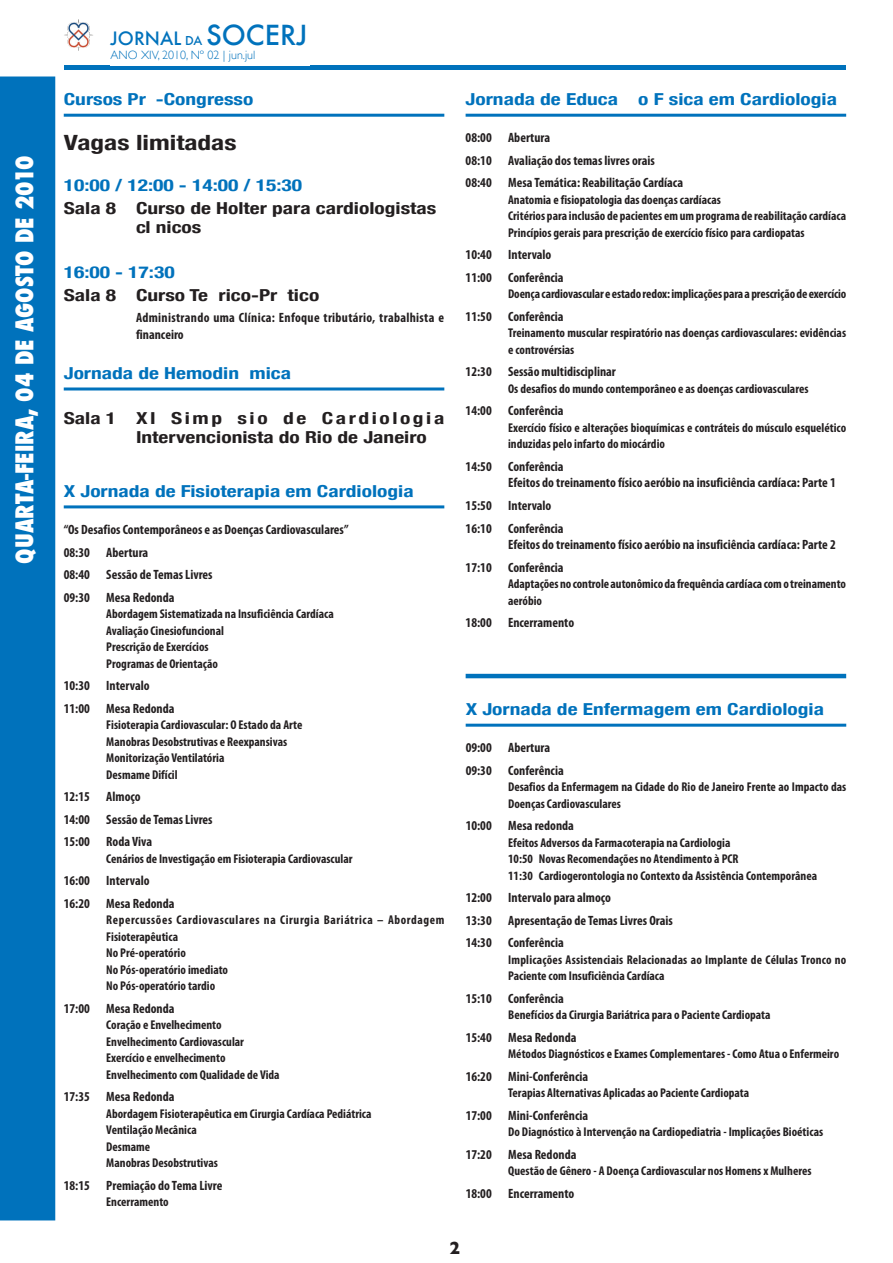
<style>
.page{position:relative;width:893px;height:1263px;background:#fff}
.page>*{position:absolute;margin:0;border:0;box-sizing:border-box;transform-origin:0 0}
.t1{font:500 27px "Futura";color:#0072bc}
.t2{font:800 condensed 24px "Futura";color:#fff}
.t3{font:700 condensed 21px "Helvetica Neue";color:#231f20;scale:1.3 1}
.t4{font:500 18px "Futura";color:#0072bc}
.t5{font:700 18px "Gill Sans";color:#231f20}
.t6{font:700 condensed 16.5px "Helvetica Neue";color:#0072bc;scale:1.3 1}
.t7{font:700 condensed 16.5px/18.8px "Helvetica Neue";color:#231f20;scale:1.3 1}
.t8{font:700 condensed 13.5px/22.5px "Myriad Pro";color:#231f20}
.t9{font:700 condensed 13.5px/16.5px "Myriad Pro";letter-spacing:.025em;color:#231f20}
.t10{font:700 condensed 12.75px/16.5px "Myriad Pro";color:#231f20}
.t11{font:300 12px "Gill Sans";color:#0072bc}
.s1{font-size:12px}
</style>
<div class="page">
<hr style="left:64px;top:66px;width:782px;height:4px;background:#0072bc">
<img style="left:64px;top:19px;width:29px;height:32px">
<div style="left:0;top:76px;width:55px;height:1144px;background:#0072bc"></div>
<hr style="left:466px;top:114px;width:380px;height:3px;background:#0072bc">
<hr style="left:466px;top:724px;width:380px;height:3px;background:#0072bc">
<hr style="left:466px;top:674px;width:380px;height:4px;background:#0072bc">
<hr style="left:64px;top:505px;width:380px;height:3px;background:#0072bc">
<hr style="left:64px;top:114px;width:380px;height:3px;background:#0072bc">
<hr style="left:64px;top:387px;width:380px;height:3px;background:#0072bc">
<h2 class="t2" style="left:8px;top:564px;width:410px;rotate:-90deg">Quarta-feira, 04 de agosto de 2010</h2>
<h3 class="t4" style="left:111px;top:26px;width:93px">JORNAL <span class="s1">DA</span></h3>
<h1 class="t1" style="left:206px;top:17px;width:103px">SOCERJ</h1>
<p class="t11" style="left:111px;top:48px;width:146px">ANO XIV, 2010, Nº 02 | jun.jul</p>
<p class="t6" style="left:64px;top:89px;width:147px">Cursos Pré-Congresso</p>
<h3 class="t3" style="left:64px;top:130px;width:134px">Vagas limitadas</h3>
<p class="t6" style="left:64px;top:176px;width:185px">10:00 / 12:00 - 14:00 / 15:30</p>
<p class="t7" style="left:136px;top:199px;width:233px;text-indent:-72px">Sala 8 Curso de Holter para cardiologistas clínicos</p>
<p class="t6" style="left:64px;top:263px;width:87px">16:00 - 17:30</p>
<p class="t7" style="left:64px;top:286px;width:198px">Sala 8 Curso Teórico-Prático</p>
<p class="t9" style="left:136px;top:309px;width:309px">Administrando uma Clínica: Enfoque tributário, trabalhista e financeiro</p>
<p class="t6" style="left:64px;top:363px;width:176px">Jornada de Hemodinâmica</p>
<p class="t7" style="left:136px;top:409px;width:239px;text-indent:-72px">Sala 1 XI Simpósio de Cardiologia<br>Intervencionista do Rio de Janeiro</p>
<p class="t6" style="left:64px;top:481px;width:271px">X Jornada de Fisioterapia em Cardiologia</p>
<p class="t8" style="left:64px;top:518px;width:286px">“Os Desafios Contemporâneos e as Doenças Cardiovasculares”<br>08:30 Abertura<br>08:40 Sessão de Temas Livres<br>09:30 Mesa Redonda</p>
<p class="t10" style="left:106px;top:605px;width:229px">Abordagem Sistematizada na Insuficiência Cardíaca Avaliação Cinesiofuncional<br>Prescrição de Exercícios<br>Programas de Orientação</p>
<p class="t8" style="left:64px;top:674px;width:112px">10:30 Intervalo<br>11:00 Mesa Redonda</p>
<p class="t10" style="left:106px;top:716px;width:198px">Fisioterapia Cardiovascular: O Estado da Arte Manobras Desobstrutivas e Reexpansivas Monitorização Ventilatória<br>Desmame Difícil</p>
<p class="t8" style="left:64px;top:785px;width:150px">12:15 Almoço<br>14:00 Sessão de Temas Livres<br>15:00 Roda Viva</p>
<p class="t10" style="left:106px;top:850px;width:248px">Cenários de Investigação em Fisioterapia Cardiovascular</p>
<p class="t8" style="left:64px;top:869px;width:112px">16:00 Intervalo<br>16:20 Mesa Redonda</p>
<p class="t10" style="left:106px;top:911px;width:340px">Repercussões Cardiovasculares na Cirurgia Bariátrica – Abordagem<br>Fisioterapêutica<br>No Pré-operatório<br>No Pós-operatório imediato<br>No Pós-operatório tardio</p>
<p class="t8" style="left:64px;top:997px;width:112px">17:00 Mesa Redonda</p>
<p class="t10" style="left:106px;top:1016px;width:175px">Coração e Envelhecimento<br>Envelhecimento Cardiovascular<br>Exercício e envelhecimento<br>Envelhecimento com Qualidade de Vida</p>
<p class="t8" style="left:64px;top:1085px;width:112px">17:35 Mesa Redonda</p>
<p class="t10" style="left:106px;top:1105px;width:267px">Abordagem Fisioterapêutica em Cirurgia Cardíaca Pediátrica<br>Ventilação Mecânica<br>Desmame<br>Manobras Desobstrutivas</p>
<p class="t8" style="left:64px;top:1174px;width:160px">18:15 Premiação do Tema Livre</p>
<p class="t10" style="left:106px;top:1193px;width:64px">Encerramento</p>
<p class="t6" style="left:466px;top:89px;width:287px">Jornada de Educação Física em Cardiologia</p>
<p class="t8" style="left:466px;top:126px;width:219px">08:00 Abertura<br>08:10 Avaliação dos temas livres orais<br>08:40 Mesa Temática: Reabilitação Cardíaca</p>
<p class="t10" style="left:508px;top:191px;width:339px">Anatomia e fisiopatologia das doenças cardíacas<br>Critérios para inclusão de pacientes em um programa de reabilitação cardíaca<br>Princípios gerais para prescrição de exercício físico para cardiopatas</p>
<p class="t8" style="left:466px;top:243px;width:100px">10:40 Intervalo<br>11:00 Conferência</p>
<p class="t10" style="left:508px;top:286px;width:340px">Doença cardiovascular e estado redox: implicações para a prescrição de exercício</p>
<p class="t8" style="left:466px;top:305px;width:100px">11:50 Conferência</p>
<p class="t10" style="left:508px;top:325px;width:340px">Treinamento muscular respiratório nas doenças cardiovasculares: evidências e controvérsias</p>
<p class="t8" style="left:466px;top:360px;width:152px">12:30 Sessão multidisciplinar</p>
<p class="t10" style="left:508px;top:380px;width:302px">Os desafios do mundo contemporâneo e as doenças cardiovasculares</p>
<p class="t8" style="left:466px;top:399px;width:100px">14:00 Conferência</p>
<p class="t10" style="left:508px;top:419px;width:340px">Exercício físico e alterações bioquímicas e contráteis do músculo esquelético induzidas pelo infarto do miocárdio</p>
<p class="t8" style="left:508px;top:458px;width:329px;line-height:16.5px;text-indent:-43px">14:50 Conferência<br>Efeitos do treinamento físico aeróbio na insuficiência cardíaca: Parte 1</p>
<p class="t8" style="left:466px;top:494px;width:100px">15:50 Intervalo<br>16:10 Conferência</p>
<p class="t8" style="left:466px;top:533px;width:372px;text-indent:43px">Efeitos do treinamento físico aeróbio na insuficiência cardíaca: Parte 2<br>17:10 Conferência</p>
<p class="t10" style="left:508px;top:575px;width:339px">Adaptações no controle autonômico da frequência cardíaca com o treinamento aeróbio</p>
<p class="t8" style="left:466px;top:611px;width:110px">18:00 Encerramento</p>
<p class="t6" style="left:466px;top:699px;width:277px">X Jornada de Enfermagem em Cardiologia</p>
<p class="t8" style="left:466px;top:736px;width:100px">09:00 Abertura<br>09:30 Conferência</p>
<p class="t10" style="left:508px;top:779px;width:340px">Desafios da Enfermagem na Cidade do Rio de Janeiro Frente ao Impacto das<br>Doenças Cardiovasculares</p>
<p class="t8" style="left:466px;top:814px;width:110px">10:00 Mesa redonda</p>
<p class="t10" style="left:508px;top:834px;width:310px">Efeitos Adversos da Farmacoterapia na Cardiologia<br>10:50 Novas Recomendações no Atendimento à PCR<br>11:30 Cardiogerontologia no Contexto da Assistência Contemporânea</p>
<p class="t8" style="left:466px;top:886px;width:209px">12:00 Intervalo para almoço<br>13:30 Apresentação de Temas Livres Orais<br>14:30 Conferência</p>
<p class="t10" style="left:508px;top:951px;width:340px">Implicações Assistenciais Relacionadas ao Implante de Células Tronco no<br>Paciente com Insuficiência Cardíaca</p>
<p class="t8" style="left:466px;top:987px;width:100px">15:10 Conferência</p>
<p class="t10" style="left:508px;top:1007px;width:264px">Benefícios da Cirurgia Bariátrica para o Paciente Cardiopata</p>
<p class="t8" style="left:466px;top:1026px;width:112px">15:40 Mesa Redonda</p>
<p class="t10" style="left:508px;top:1046px;width:332px">Métodos Diagnósticos e Exames Complementares - Como Atua o Enfermeiro</p>
<p class="t8" style="left:466px;top:1065px;width:124px">16:20 Mini-Conferência</p>
<p class="t10" style="left:508px;top:1085px;width:243px">Terapias Alternativas Aplicadas ao Paciente Cardiopata</p>
<p class="t8" style="left:466px;top:1104px;width:124px">17:00 Mini-Conferência</p>
<p class="t10" style="left:508px;top:1124px;width:316px">Do Diagnóstico à Intervenção na Cardiopediatria - Implicações Bioéticas</p>
<p class="t8" style="left:466px;top:1143px;width:112px">17:20 Mesa Redonda</p>
<p class="t10" style="left:508px;top:1163px;width:305px">Questão de Gênero - A Doença Cardiovascular nos Homens x Mulheres</p>
<p class="t8" style="left:466px;top:1182px;width:110px">18:00 Encerramento</p>
<h3 class="t5" style="left:450px;top:1237px;width:12px">2</h3>
</div>
